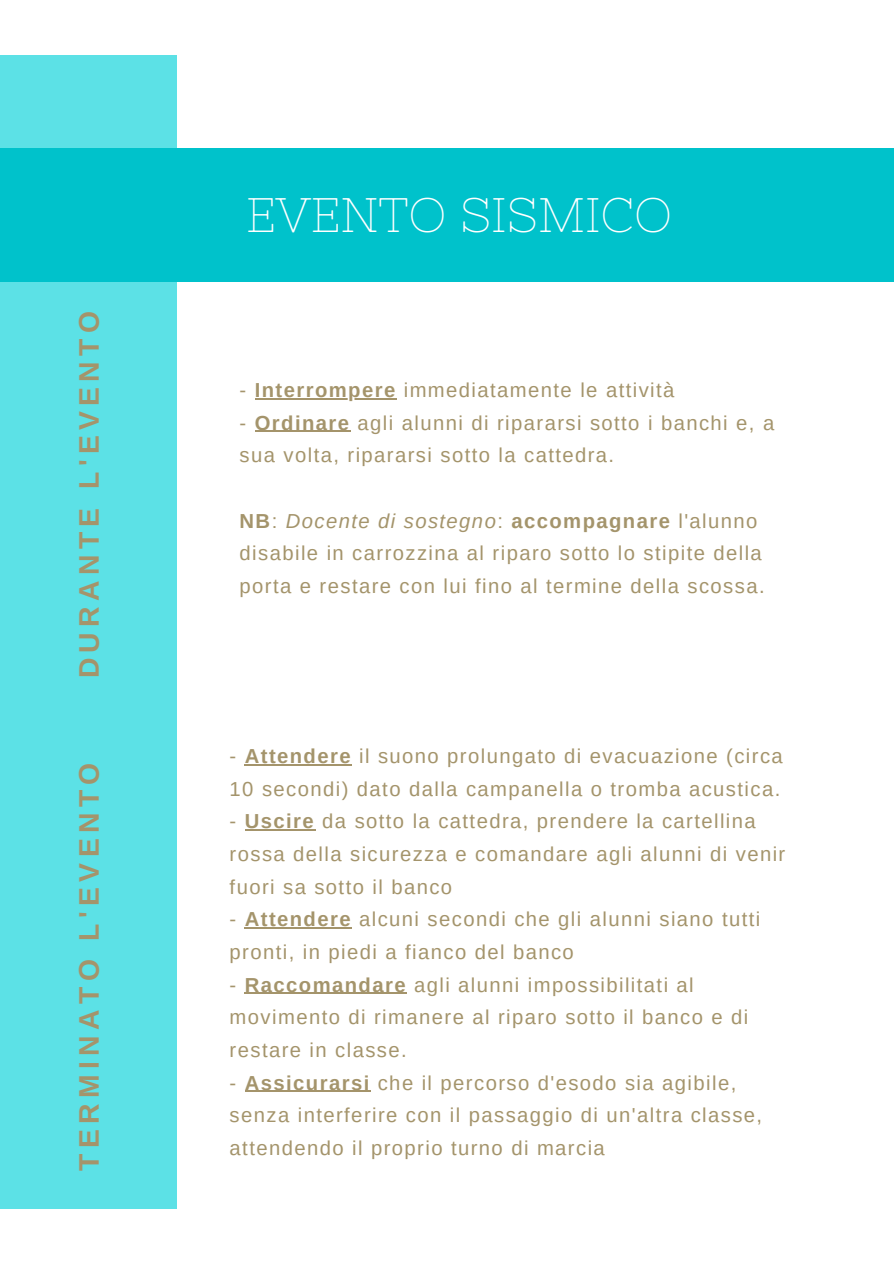
<style>
.page{position:relative;width:894px;height:1264px;background:#fff}
.page>*{position:absolute;margin:0;border:0;box-sizing:border-box;transform-origin:0 0}
.t1{font:48.3px "Nixie One";color:#fff}
.t2{font:700 28.35px "Arimo";letter-spacing:.19em;color:#a4946b}
.t3{font:20.25px/32.7px "Arimo";letter-spacing:.07em;color:#a4946b}
.s1{font-weight:700}
.s2{font-style:italic}
</style>
<div class="page">
<div style="left:0;top:56px;width:176px;height:1153px;background:#5ce1e6"></div>
<div style="left:0;top:148px;width:893px;height:133px;background:#00c2cb"></div>
<hr style="left:255px;top:398px;width:141px;height:1px;background:#a4946b">
<hr style="left:255px;top:431px;width:95px;height:1px;background:#a4946b">
<hr style="left:245px;top:764px;width:107px;height:1px;background:#a4946b">
<hr style="left:245px;top:829px;width:70px;height:1px;background:#a4946b">
<hr style="left:245px;top:927px;width:107px;height:1px;background:#a4946b">
<hr style="left:245px;top:992px;width:162px;height:1px;background:#a4946b">
<hr style="left:245px;top:1090px;width:125px;height:1px;background:#a4946b">
<p class="t2" style="left:73px;top:678px;width:369px;rotate:-90deg">DURANTE L'EVENTO</p>
<p class="t2" style="left:73px;top:1170px;width:409px;rotate:-90deg">TERMINATO L'EVENTO</p>
<p class="t1" style="left:246px;top:187px;width:427px">EVENTO SISMICO</p>
<p class="t3" style="left:239px;top:374px;width:436px">- <span class="s1">Interrompere</span> immediatamente le attività</p>
<p class="t3" style="left:239px;top:406px;width:536px">- <span class="s1">Ordinare</span> agli alunni di ripararsi sotto i banchi e, a sua volta, ripararsi sotto la cattedra.</p>
<p class="t3" style="left:239px;top:504px;width:526px"><span class="s1">NB</span>: <span class="s2">Docente di sostegno</span>: <span class="s1">accompagnare</span> l'alunno disabile in carrozzina al riparo sotto lo stipite della porta e restare con lui fino al termine della scossa.</p>
<p class="t3" style="left:229px;top:739px;width:554px">- <span class="s1">Attendere</span> il suono prolungato di evacuazione (circa<br>10 secondi) dato dalla campanella o tromba acustica.</p>
<p class="t3" style="left:229px;top:805px;width:557px">- <span class="s1">Uscire</span> da sotto la cattedra, prendere la cartellina rossa della sicurezza e comandare agli alunni di venir fuori sa sotto il banco</p>
<p class="t3" style="left:229px;top:903px;width:532px">- <span class="s1">Attendere</span> alcuni secondi che gli alunni siano tutti pronti, in piedi a fianco del banco</p>
<p class="t3" style="left:229px;top:968px;width:520px">- <span class="s1">Raccomandare</span> agli alunni impossibilitati al movimento di rimanere al riparo sotto il banco e di restare in classe.</p>
<p class="t3" style="left:229px;top:1066px;width:534px">- <span class="s1">Assicurarsi</span> che il percorso d'esodo sia agibile, senza interferire con il passaggio di un'altra classe, attendendo il proprio turno di marcia</p>
</div>
